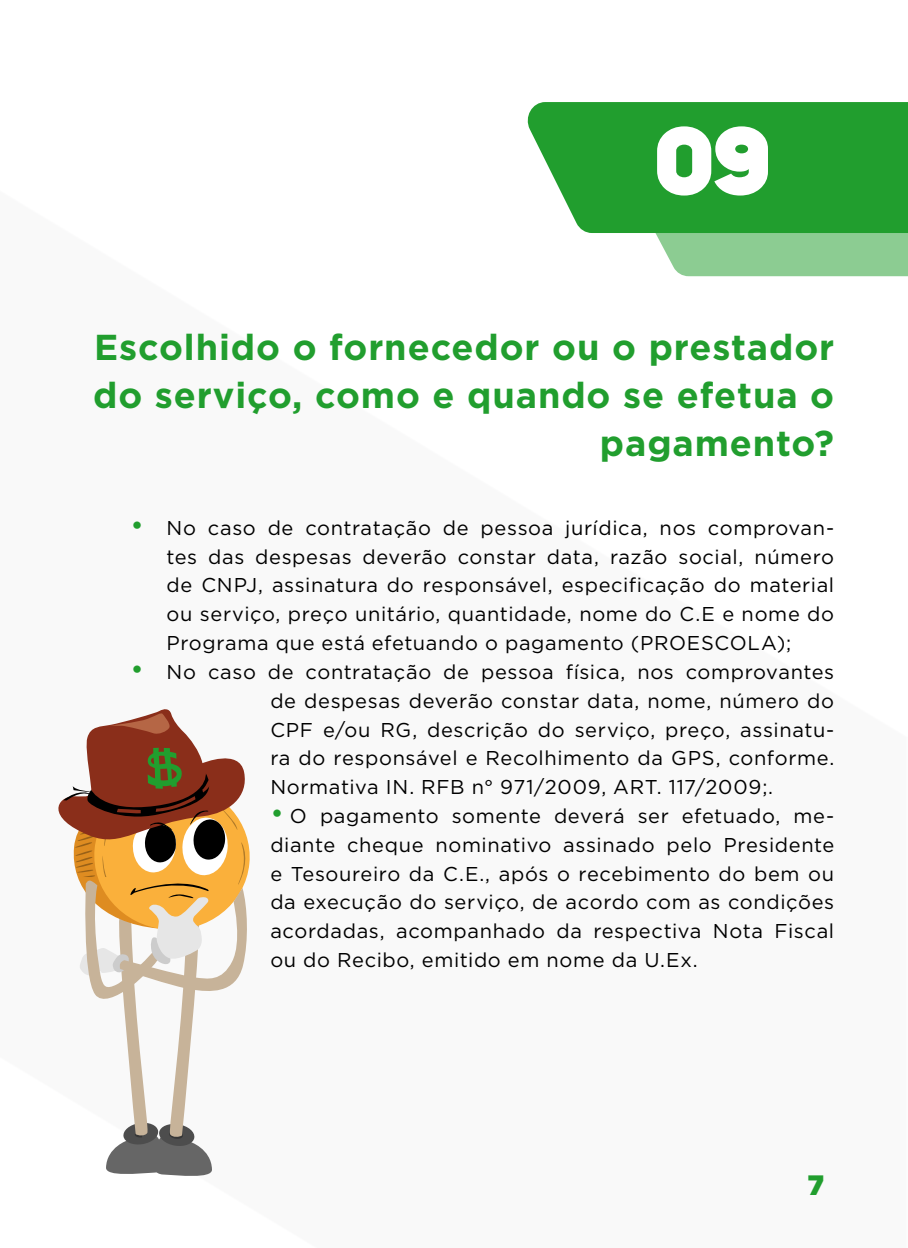
<style>
.page{position:relative;width:908px;height:1248px;background:#fff}
.page>*{position:absolute;margin:0;border:0;box-sizing:border-box;transform-origin:0 0}
.t1{font:900 96px "Mazzard H";color:#fff}
.t2{font:700 36px/48px "Gotham";letter-spacing:.025em;color:#219e2e;text-align:right}
.t3{font:900 28px "Mazzard H";color:#219e2e}
.t4{font:20px/28.8px "Gotham";letter-spacing:.035em;color:#000;text-align:justify}
.s1{font-size:28px;color:#219e2e}
</style>
<div class="page">
<div style="left:655px;top:233px;width:252px;height:43px;background:#8ccc92"></div>
<svg style="left:527px;top:102px;width:380px;height:131px;background:#2fa43b"></svg>
<svg style="left:58px;top:709px;width:192px;height:467px"></svg>
<p class="t1" style="left:655px;top:96px;width:116px">09</p>
<p class="t2" style="left:93px;top:323px;width:742px">Escolhido o fornecedor ou o prestador do serviço, como e quando se efetua o pagamento?</p>
<p class="t4" style="left:166px;top:513px;width:668px;text-indent:-36px"><span class="s1">•</span> No caso de contratação de pessoa jurídica, nos comprovan&shy;tes das despesas deverão constar data, razão social, número de CNPJ, assinatura do responsável, especificação do material ou serviço, preço unitário, quantidade, nome do C.E e nome do Programa que está efetuando o pagamento (PROESCOLA);</p>
<p class="t4" style="left:270px;top:657px;width:565px;text-indent:-140px"><span class="s1">•</span> No caso de contratação de pessoa física, nos comprovantes de despesas deverão constar data, nome, número do CPF e/ou RG, descrição do serviço, preço, assinatu&shy;ra do responsável e Recolhimento da GPS, conforme.<br>Normativa IN. RFB n° 971/2009, ART. 117/2009;.</p>
<p class="t4" style="left:270px;top:801px;width:565px"><span class="s1">•</span> O pagamento somente deverá ser efetuado, me&shy;diante cheque nominativo assinado pelo Presidente e Tesoureiro da C.E., após o recebimento do bem ou da execução do serviço, de acordo com as condições acordadas, acompanhado da respectiva Nota Fiscal ou do Recibo, emitido em nome da U.Ex.</p>
<p class="t3" style="left:807px;top:1166px;width:17px">7</p>
</div>
